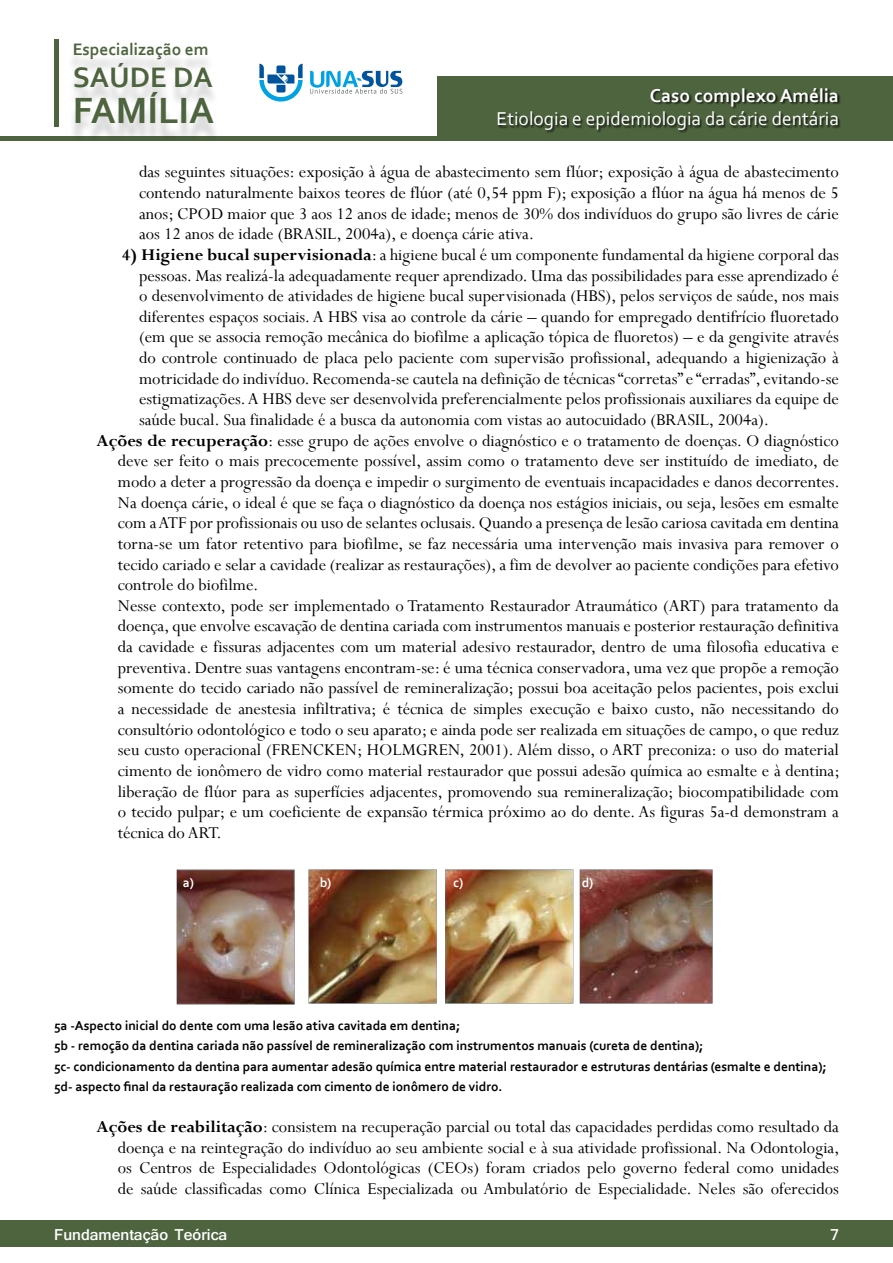
<style>
.page{position:relative;width:893px;height:1263px;background:#fff}
.page>*{position:absolute;margin:0;border:0;box-sizing:border-box;transform-origin:0 0}
.t1{font:700 38.25px "Corbel";color:#4e643f}
.t2{font:700 29.55px "Corbel";color:#4e643f}
.t3{font:19.5px "Corbel";color:#fff}
.t4{font:700 19.5px "Corbel";color:#fff}
.t5{font:18.3px/20.7px "Perpetua";color:#000;text-align:justify}
.t6{font:700 17.4px "Corbel";color:#4e643f}
.t7{font:700 16.5px "Shruti";color:#fff}
.t8{font:700 13.5px/20.2px "Corbel";color:#000}
.t9{font:700 13.5px "Corbel";color:#fff}
.s1{font-weight:700}
</style>
<div class="page">
<div style="left:0;top:1220px;width:893px;height:27px;background:#4e643f"></div>
<hr style="left:0;top:136px;width:893px;height:4px;background:#4e643f">
<div style="left:438px;top:77px;width:455px;height:63px;background:#4e643f"></div>
<div style="left:54px;top:39px;width:5px;height:87px;background:#4e643f"></div>
<div style="left:67px;top:49px;width:153px;height:94px;background:#000;opacity:.2"></div>
<div style="left:497px;top:88px;width:344px;height:45px;background:#000;opacity:.75"></div>
<svg style="left:259px;top:64px;width:44px;height:38px"></svg>
<svg style="left:310px;top:71px;width:92px;height:23px"></svg>
<img style="left:176px;top:869px;width:537px;height:136px">
<p class="t6" style="left:73px;top:38px;width:137px">Especialização em</p>
<h2 class="t2" style="left:73px;top:58px;width:142px">SAÚDE DA</h2>
<h1 class="t1" style="left:73px;top:87px;width:143px">FAMÍLIA</h1>
<p class="t4" style="left:650px;top:84px;width:191px">Caso complexo Amélia</p>
<p class="t3" style="left:497px;top:107px;width:344px">Etiologia e epidemiologia da cárie dentária</p>
<p class="t5" style="left:139px;top:161px;width:701px">das seguintes situações: exposição à água de abastecimento sem flúor; exposição à água de abastecimento contendo naturalmente baixos teores de flúor (até 0,54 ppm F); exposição a flúor na água há menos de 5 anos; CPOD maior que 3 aos 12 anos de idade; menos de 30% dos indivíduos do grupo são livres de cárie aos 12 anos de idade (BRASIL, 2004a), e doença cárie ativa.</p>
<p class="t5" style="left:122px;top:244px;width:718px"><span class="s1">4) Higiene bucal supervisionada</span>: a higiene bucal é um componente fundamental da higiene corporal das</p>
<p class="t5" style="left:139px;top:265px;width:701px">pessoas. Mas realizá-la adequadamente requer aprendizado. Uma das possibilidades para esse aprendizado é</p>
<p class="t5" style="left:139px;top:285px;width:701px">o desenvolvimento de atividades de higiene bucal supervisionada (HBS), pelos serviços de saúde, nos mais</p>
<p class="t5" style="left:139px;top:306px;width:701px">diferentes espaços sociais. A HBS visa ao controle da cárie – quando for empregado dentifrício fluoretado</p>
<p class="t5" style="left:139px;top:326px;width:701px">(em que se associa remoção mecânica do biofilme a aplicação tópica de fluoretos) – e da gengivite através</p>
<p class="t5" style="left:139px;top:347px;width:701px">do controle continuado de placa pelo paciente com supervisão profissional, adequando a higienização à</p>
<p class="t5" style="left:139px;top:368px;width:701px">motricidade do indivíduo. Recomenda-se cautela na definição de técnicas “corretas” e “erradas”, evitando-se</p>
<p class="t5" style="left:139px;top:388px;width:701px">estigmatizações. A HBS deve ser desenvolvida preferencialmente pelos profissionais auxiliares da equipe de</p>
<p class="t5" style="left:139px;top:409px;width:632px">saúde bucal. Sua finalidade é a busca da autonomia com vistas ao autocuidado (BRASIL, 2004a).</p>
<p class="t5" style="left:97px;top:430px;width:744px"><span class="s1">Ações de recuperação</span>: esse grupo de ações envolve o diagnóstico e o tratamento de doenças. O diagnóstico</p>
<p class="t5" style="left:118px;top:450px;width:723px">deve ser feito o mais precocemente possível, assim como o tratamento deve ser instituído de imediato, de</p>
<p class="t5" style="left:118px;top:471px;width:723px">modo a deter a progressão da doença e impedir o surgimento de eventuais incapacidades e danos decorrentes.</p>
<p class="t5" style="left:118px;top:492px;width:723px">Na doença cárie, o ideal é que se faça o diagnóstico da doença nos estágios iniciais, ou seja, lesões em esmalte</p>
<p class="t5" style="left:118px;top:512px;width:723px">com a ATF por profissionais ou uso de selantes oclusais. Quando a presença de lesão cariosa cavitada em dentina</p>
<p class="t5" style="left:118px;top:533px;width:723px">torna-se um fator retentivo para biofilme, se faz necessária uma intervenção mais invasiva para remover o</p>
<p class="t5" style="left:118px;top:553px;width:723px">tecido cariado e selar a cavidade (realizar as restaurações), a fim de devolver ao paciente condições para efetivo</p>
<p class="t5" style="left:118px;top:574px;width:142px">controle do biofilme.</p>
<p class="t5" style="left:118px;top:595px;width:723px">Nesse contexto, pode ser implementado o Tratamento Restaurador Atraumático (ART) para tratamento da</p>
<p class="t5" style="left:118px;top:615px;width:723px">doença, que envolve escavação de dentina cariada com instrumentos manuais e posterior restauração definitiva</p>
<p class="t5" style="left:118px;top:636px;width:723px">da cavidade e fissuras adjacentes com um material adesivo restaurador, dentro de uma filosofia educativa e</p>
<p class="t5" style="left:118px;top:657px;width:723px">preventiva. Dentre suas vantagens encontram-se: é uma técnica conservadora, uma vez que propõe a remoção</p>
<p class="t5" style="left:118px;top:677px;width:723px">somente do tecido cariado não passível de remineralização; possui boa aceitação pelos pacientes, pois exclui</p>
<p class="t5" style="left:118px;top:698px;width:723px">a necessidade de anestesia infiltrativa; é técnica de simples execução e baixo custo, não necessitando do</p>
<p class="t5" style="left:118px;top:719px;width:722px">consultório odontológico e todo o seu aparato; e ainda pode ser realizada em situações de campo, o que reduz</p>
<p class="t5" style="left:118px;top:739px;width:723px">seu custo operacional (FRENCKEN; HOLMGREN, 2001). Além disso, o ART preconiza: o uso do material</p>
<p class="t5" style="left:118px;top:760px;width:723px">cimento de ionômero de vidro como material restaurador que possui adesão química ao esmalte e à dentina;</p>
<p class="t5" style="left:118px;top:780px;width:723px">liberação de flúor para as superfícies adjacentes, promovendo sua remineralização; biocompatibilidade com</p>
<p class="t5" style="left:118px;top:801px;width:723px">o tecido pulpar; e um coeficiente de expansão térmica próximo ao do dente. As figuras 5a-d demonstram a</p>
<p class="t5" style="left:118px;top:822px;width:106px">técnica do ART.</p>
<p class="t9" style="left:183px;top:874px;width:13px">a)</p>
<p class="t9" style="left:320px;top:874px;width:13px">b)</p>
<p class="t9" style="left:453px;top:874px;width:12px">c)</p>
<p class="t9" style="left:582px;top:874px;width:13px">d)</p>
<p class="t8" style="left:54px;top:1015px;width:774px">5a -Aspecto inicial do dente com uma lesão ativa cavitada em dentina;<br>5b - remoção da dentina cariada não passível de remineralização com instrumentos manuais (cureta de dentina);<br>5c- condicionamento da dentina para aumentar adesão química entre material restaurador e estruturas dentárias (esmalte e dentina); 5d- aspecto final da restauração realizada com cimento de ionômero de vidro.</p>
<p class="t5" style="left:118px;top:1116px;width:723px;text-indent:-21px"><span class="s1">Ações de reabilitação</span>: consistem na recuperação parcial ou total das capacidades perdidas como resultado da doença e na reintegração do indivíduo ao seu ambiente social e à sua atividade profissional. Na Odontologia, os Centros de Especialidades Odontológicas (CEOs) foram criados pelo governo federal como unidades de saúde classificadas como Clínica Especializada ou Ambulatório de Especialidade. Neles são oferecidos</p>
<p class="t7" style="left:54px;top:1225px;width:175px">Fundamentação Teórica</p>
<p class="t7" style="left:830px;top:1225px;width:10px">7</p>
</div>
